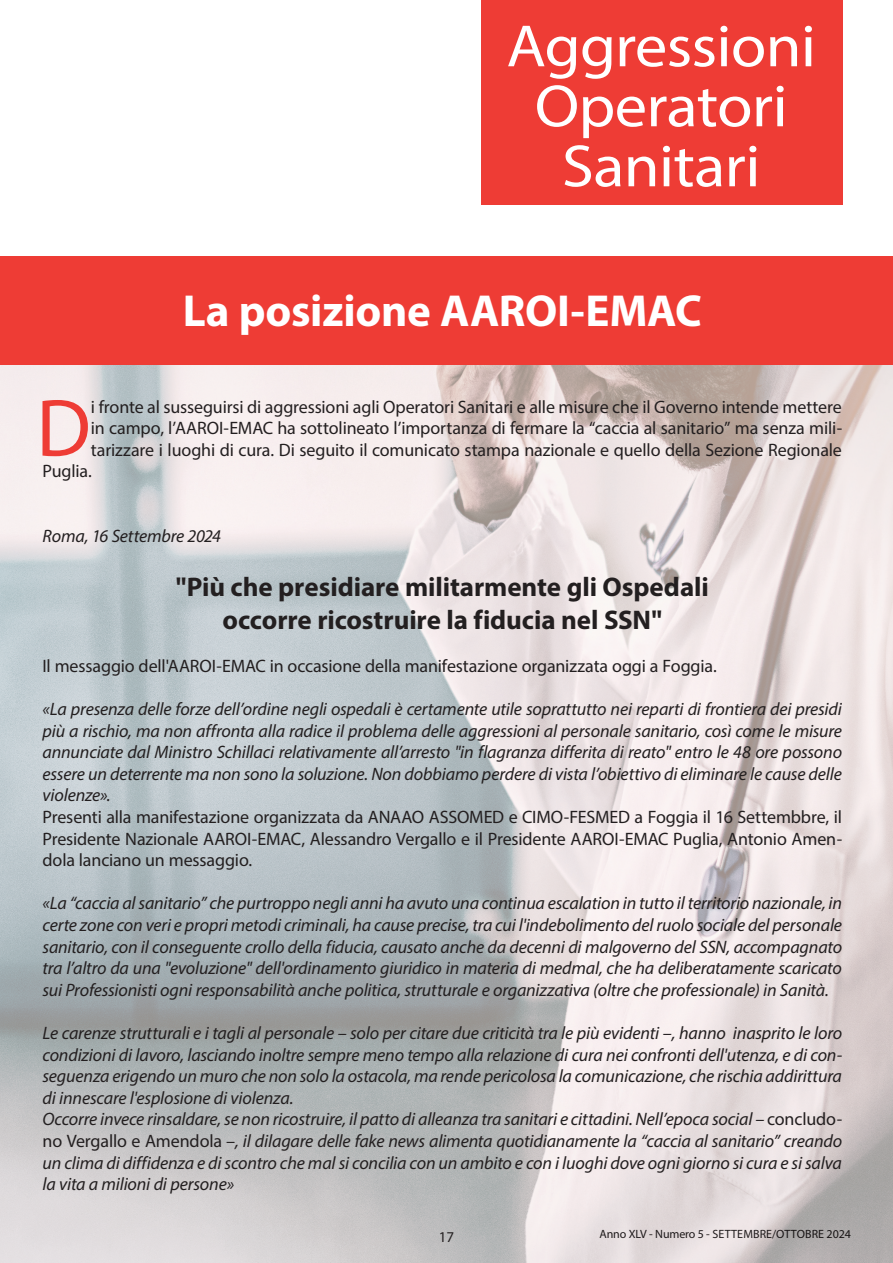
<style>
.page{position:relative;width:893px;height:1263px;background:#fff}
.page>*{position:absolute;margin:0;border:0;box-sizing:border-box;transform-origin:0 0}
.t1{font:82.05px "Myriad Pro";color:#ee3c35}
.t2{font:60px/60px "Myriad Pro";letter-spacing:-.01em;color:#fff;text-align:center;scale:1.08 1}
.t3{font:700 45px "Myriad Pro";letter-spacing:-.005em;color:#fff}
.t4{font:700 27px/32.4px "Myriad Pro";letter-spacing:-.005em;color:#231f20;text-align:center}
.t5{font:italic 18px/21.6px "Myriad Pro";letter-spacing:-.01em;color:#231f20;text-align:justify}
.t6{font:18px/21.6px "Myriad Pro";letter-spacing:-.01em;color:#231f20;text-align:justify}
.t7{font:15px "Myriad Pro";color:#231f20}
.t8{font:12px "Myriad Pro";letter-spacing:-.01em;color:#231f20}
.s1{font-style:normal}
</style>
<div class="page">
<img style="left:0;top:365px;width:893px;height:898px">
<div style="left:0;top:256px;width:893px;height:109px;background:#ee3c35"></div>
<div style="left:481px;top:0;width:361px;height:204px;background:#ee3c35"></div>
<h2 class="t2" style="left:506px;top:15px;width:288px">Aggressioni<br>Operatori<br>Sanitari</h2>
<h3 class="t3" style="left:183px;top:282px;width:520px">La posizione AAROI-EMAC</h3>
<h1 class="t1" style="left:36px;top:378px;width:56px">D</h1>
<p class="t6" style="left:91px;top:395px;width:752px">i fronte al susseguirsi di aggressioni agli Operatori Sanitari e alle misure che il Governo intende mettere</p>
<p class="t6" style="left:91px;top:417px;width:753px">in campo, l’AAROI-EMAC ha sottolineato l’importanza di fermare la “caccia al sanitario” ma senza mili-</p>
<p class="t6" style="left:91px;top:439px;width:752px">tarizzare i luoghi di cura. Di seguito il comunicato stampa nazionale e quello della Sezione Regionale</p>
<p class="t6" style="left:43px;top:460px;width:51px">Puglia.</p>
<p class="t5" style="left:43px;top:525px;width:180px">Roma, 16 Settembre 2024</p>
<h3 class="t4" style="left:176px;top:570px;width:534px">"Più che presidiare militarmente gli Ospedali occorre ricostruire la fiducia nel SSN"</h3>
<p class="t6" style="left:43px;top:655px;width:676px">Il messaggio dell'AAROI-EMAC in occasione della manifestazione organizzata oggi a Foggia.</p>
<p class="t5" style="left:43px;top:698px;width:801px">«La presenza delle forze dell’ordine negli ospedali è certamente utile soprattutto nei reparti di frontiera dei presidi più a rischio, ma non affronta alla radice il problema delle aggressioni al personale sanitario, così come le misure annunciate dal Ministro Schillaci relativamente all’arresto "in flagranza differita di reato" entro le 48 ore possono essere un deterrente ma non sono la soluzione. Non dobbiamo perdere di vista l’obiettivo di eliminare le cause delle violenze».</p>
<p class="t6" style="left:43px;top:806px;width:801px">Presenti alla manifestazione organizzata da ANAAO ASSOMED e CIMO-FESMED a Foggia il 16 Settembbre, il Presidente Nazionale AAROI-EMAC, Alessandro Vergallo e il Presidente AAROI-EMAC Puglia, Antonio Amen&shy;dola lanciano un messaggio.</p>
<p class="t5" style="left:43px;top:892px;width:801px">«La “caccia al sanitario” che purtroppo negli anni ha avuto una continua escalation in tutto il territorio nazionale, in certe zone con veri e propri metodi criminali, ha cause precise, tra cui l'indebolimento del ruolo sociale del personale sanitario, con il conseguente crollo della fiducia, causato anche da decenni di malgoverno del SSN, accompagnato tra l’altro da una "evoluzione" dell'ordinamento giuridico in materia di medmal, che ha deliberatamente scaricato sui Professionisti ogni responsabilità anche politica, strutturale e organizzativa (oltre che professionale) in Sanità.</p>
<p class="t5" style="left:43px;top:1022px;width:801px;text-align:left">Le carenze strutturali e i tagli al personale – solo per citare due criticità tra le più evidenti –, hanno inasprito le loro condizioni di lavoro, lasciando inoltre sempre meno tempo alla relazione di cura nei confronti dell'utenza, e di con&shy;seguenza erigendo un muro che non solo la ostacola, ma rende pericolosa la comunicazione, che rischia addirittura di innescare l'esplosione di violenza.<br>Occorre invece rinsaldare, se non ricostruire, il patto di alleanza tra sanitari e cittadini. Nell’epoca social – <span class="s1">concludo&shy;no Vergallo e Amendola</span> –, il dilagare delle fake news alimenta quotidianamente la “caccia al sanitario” creando un clima di diffidenza e di scontro che mal si concilia con un ambito e con i luoghi dove ogni giorno si cura e si salva la vita a milioni di persone»</p>
<p class="t7" style="left:439px;top:1228px;width:17px">17</p>
<p class="t8" style="left:599px;top:1226px;width:253px">Anno XLV - Numero 5 - settembre/otTobre 2024</p>
</div>
